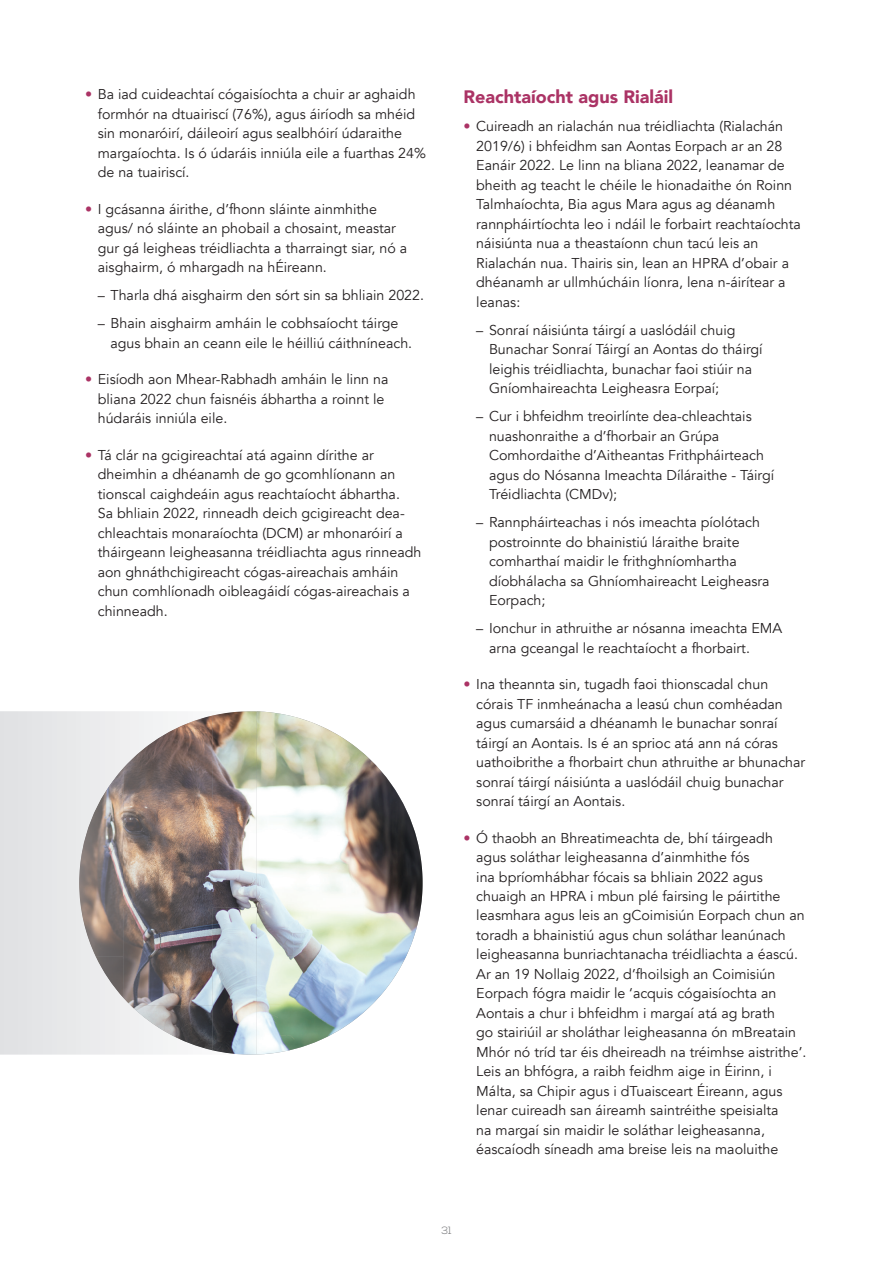
<style>
.page{position:relative;width:893px;height:1263px;background:#fff}
.page>*{position:absolute;margin:0;border:0;box-sizing:border-box;transform-origin:0 0}
.t1{font:900 18px "Avenir";color:#ab3365}
.t2{font:14.25px/19.5px "Avenir";color:#231f20}
.t3{font:300 10.5px "Nexa";color:#6c6d70}
.s1{color:#ab3365}
</style>
<div class="page">
<svg style="left:79px;top:711px;width:344px;height:343px"></svg>
<img style="left:257px;top:882px;width:166px;height:172px">
<div style="left:0;top:711px;width:212px;height:343px;background:#e5e6e8"></div>
<img style="left:123px;top:715px;width:89px;height:291px">
<img style="left:212px;top:711px;width:45px;height:343px">
<img style="left:79px;top:768px;width:45px;height:189px">
<img style="left:96px;top:956px;width:28px;height:42px">
<img style="left:131px;top:1005px;width:82px;height:45px">
<p class="t2" style="left:98px;top:85px;width:330px;text-indent:-13px"><span class="s1">•</span> Ba iad cuideachtaí cógaisíochta a chuir ar aghaidh formhór na dtuairiscí (76%), agus áiríodh sa mhéid sin monaróirí, dáileoirí agus sealbhóirí údaraithe margaíochta. Is ó údaráis inniúla eile a fuarthas 24% de na tuairiscí.</p>
<p class="t2" style="left:98px;top:199px;width:311px;text-indent:-13px"><span class="s1">•</span> I gcásanna áirithe, d’fhonn sláinte ainmhithe agus/ nó sláinte an phobail a chosaint, meastar gur gá leigheas tréidliachta a tharraingt siar, nó a aisghairm, ó mhargadh na hÉireann.</p>
<p class="t2" style="left:98px;top:286px;width:328px">– Tharla dhá aisghairm den sórt sin sa bhliain 2022.</p>
<p class="t2" style="left:111px;top:314px;width:303px;text-indent:-13px">– Bhain aisghairm amháin le cobhsaíocht táirge agus bhain an ceann eile le héilliú cáithníneach.</p>
<p class="t2" style="left:98px;top:370px;width:292px;text-indent:-13px"><span class="s1">•</span> Eisíodh aon Mhear-Rabhadh amháin le linn na bliana 2022 chun faisnéis ábhartha a roinnt le húdaráis inniúla eile.</p>
<p class="t2" style="left:98px;top:445px;width:325px;text-indent:-13px"><span class="s1">•</span> Tá clár na gcigireachtaí atá againn dírithe ar dheimhin a dhéanamh de go gcomhlíonann an tionscal caighdeáin agus reachtaíocht ábhartha.<br>Sa bhliain 2022, rinneadh deich gcigireacht dea&shy;chleachtais monaraíochta (DCM) ar mhonaróirí a tháirgeann leigheasanna tréidliachta agus rinneadh aon ghnáthchigireacht cógas-aireachais amháin chun comhlíonadh oibleagáidí cógas-aireachais a chinneadh.</p>
<p class="t1" style="left:463px;top:81px;width:211px">Reachtaíocht agus Rialáil</p>
<p class="t2" style="left:476px;top:117px;width:326px;text-indent:-13px"><span class="s1">•</span> Cuireadh an rialachán nua tréidliachta (Rialachán 2019/6) i bhfeidhm san Aontas Eorpach ar an 28<br>Eanáir 2022. Le linn na bliana 2022, leanamar de bheith ag teacht le chéile le hionadaithe ón Roinn Talmhaíochta, Bia agus Mara agus ag déanamh rannpháirtíochta leo i ndáil le forbairt reachtaíochta náisiúnta nua a theastaíonn chun tacú leis an Rialachán nua. Thairis sin, lean an HPRA d’obair a dhéanamh ar ullmhúcháin líonra, lena n-áirítear a leanas:</p>
<p class="t2" style="left:489px;top:320px;width:275px;text-indent:-13px">– Sonraí náisiúnta táirgí a uaslódáil chuig Bunachar Sonraí Táirgí an Aontas do tháirgí leighis tréidliachta, bunachar faoi stiúir na Gníomhaireachta Leigheasra Eorpaí;</p>
<p class="t2" style="left:489px;top:407px;width:287px;text-indent:-13px">– Cur i bhfeidhm treoirlínte dea-chleachtais nuashonraithe a d’fhorbair an Grúpa Comhordaithe d’Aitheantas Frithpháirteach agus do Nósanna Imeachta Díláraithe - Táirgí Tréidliachta (CMDv);</p>
<p class="t2" style="left:489px;top:513px;width:282px;text-indent:-13px">– Rannpháirteachas i nós imeachta píolótach postroinnte do bhainistiú láraithe braite comharthaí maidir le frithghníomhartha díobhálacha sa Ghníomhaireacht Leigheasra Eorpach;</p>
<p class="t2" style="left:489px;top:619px;width:295px;text-indent:-13px">– Ionchur in athruithe ar nósanna imeachta EMA arna gceangal le reachtaíocht a fhorbairt.</p>
<p class="t2" style="left:476px;top:675px;width:331px;text-indent:-13px"><span class="s1">•</span> Ina theannta sin, tugadh faoi thionscadal chun córais TF inmheánacha a leasú chun comhéadan agus cumarsáid a dhéanamh le bunachar sonraí táirgí an Aontais. Is é an sprioc atá ann ná córas uathoibrithe a fhorbairt chun athruithe ar bhunachar sonraí táirgí náisiúnta a uaslódáil chuig bunachar sonraí táirgí an Aontais.</p>
<p class="t2" style="left:476px;top:828px;width:332px;text-indent:-13px"><span class="s1">•</span> Ó thaobh an Bhreatimeachta de, bhí táirgeadh agus soláthar leigheasanna d’ainmhithe fós<br>ina bpríomhábhar fócais sa bhliain 2022 agus chuaigh an HPRA i mbun plé fairsing le páirtithe leasmhara agus leis an gCoimisiún Eorpach chun an toradh a bhainistiú agus chun soláthar leanúnach leigheasanna bunriachtanacha tréidliachta a éascú.<br>Ar an 19 Nollaig 2022, d’fhoilsigh an Coimisiún Eorpach fógra maidir le ‘acquis cógaisíochta an Aontais a chur i bhfeidhm i margaí atá ag brath<br>go stairiúil ar sholáthar leigheasanna ón mBreatain Mhór nó tríd tar éis dheireadh na tréimhse aistrithe’.<br>Leis an bhfógra, a raibh feidhm aige in Éirinn, i Málta, sa Chipir agus i dTuaisceart Éireann, agus lenar cuireadh san áireamh saintréithe speisialta<br>na margaí sin maidir le soláthar leigheasanna, éascaíodh síneadh ama breise leis na maoluithe</p>
<p class="t3" style="left:441px;top:1225px;width:12px">31</p>
</div>
